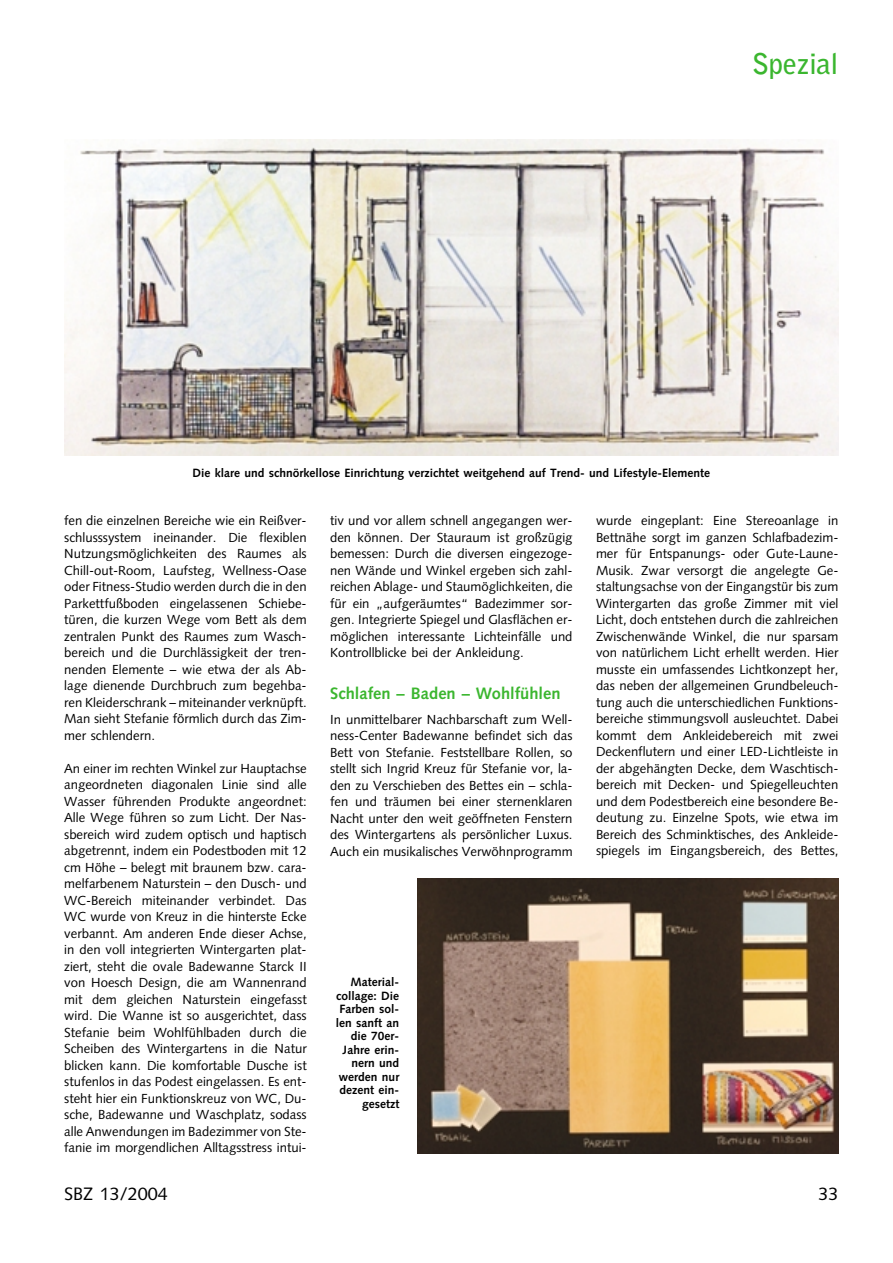
<style>
.page{position:relative;width:893px;height:1263px;background:#fff}
.page>*{position:absolute;margin:0;border:0;box-sizing:border-box;transform-origin:0 0}
.t1{font:700 28.5px "Bell Gothic";letter-spacing:-.01em;color:#3bb62f}
.t2{font:18px "Syntax";color:#000}
.t3{font:700 16.5px "Syntax";color:#3bb62f}
.t4{font:13.2px/16.5px "Syntax";color:#000;text-align:justify}
.t5{font:700 12px/13.5px "Syntax";color:#000;text-align:right}
</style>
<div class="page">
<img style="left:64px;top:139px;width:774px;height:317px">
<img style="left:417px;top:878px;width:421px;height:275px">
<h1 class="t1" style="left:751px;top:53px;width:88px">Spezial</h1>
<p class="t5" style="left:192px;top:468px;width:519px">Die klare und schnörkellose Einrichtung verzichtet weitgehend auf Trend- und Lifestyle-Elemente</p>
<p class="t4" style="left:64px;top:514px;width:244px">fen die einzelnen Bereiche wie ein Reißver&shy;schlusssystem ineinander. Die flexiblen Nutzungsmöglichkeiten des Raumes als Chill-out-Room, Laufsteg, Wellness-Oase oder Fitness-Studio werden durch die in den Parkettfußboden eingelassenen Schiebe&shy;türen, die kurzen Wege vom Bett als dem zentralen Punkt des Raumes zum Wasch&shy;bereich und die Durchlässigkeit der tren&shy;nenden Elemente – wie etwa der als Ab&shy;lage dienende Durchbruch zum begehba&shy;ren Kleiderschrank – miteinander verknüpft.<br>Man sieht Stefanie förmlich durch das Zim&shy;mer schlendern.</p>
<p class="t4" style="left:64px;top:761px;width:244px">An einer im rechten Winkel zur Hauptachse angeordneten diagonalen Linie sind alle Wasser führenden Produkte angeordnet:<br>Alle Wege führen so zum Licht. Der Nas&shy;sbereich wird zudem optisch und haptisch abgetrennt, indem ein Podestboden mit 12 cm Höhe – belegt mit braunem bzw. cara&shy;melfarbenem Naturstein – den Dusch- und WC-Bereich miteinander verbindet. Das WC wurde von Kreuz in die hinterste Ecke verbannt. Am anderen Ende dieser Achse, in den voll integrierten Wintergarten plat&shy;ziert, steht die ovale Badewanne Starck II von Hoesch Design, die am Wannenrand mit dem gleichen Naturstein eingefasst wird. Die Wanne ist so ausgerichtet, dass Stefanie beim Wohlfühlbaden durch die Scheiben des Wintergartens in die Natur blicken kann. Die komfortable Dusche ist stufenlos in das Podest eingelassen. Es ent&shy;steht hier ein Funktionskreuz von WC, Du&shy;sche, Badewanne und Waschplatz, sodass alle Anwendungen im Badezimmer von Ste&shy;fanie im morgendlichen Alltagsstress intui-</p>
<p class="t4" style="left:330px;top:514px;width:244px">tiv und vor allem schnell angegangen wer&shy;den können. Der Stauraum ist großzügig bemessen: Durch die diversen eingezoge&shy;nen Wände und Winkel ergeben sich zahl&shy;reichen Ablage- und Staumöglichkeiten, die für ein „aufgeräumtes“ Badezimmer sor&shy;gen. Integrierte Spiegel und Glasflächen er&shy;möglichen interessante Lichteinfälle und Kontrollblicke bei der Ankleidung.</p>
<p class="t3" style="left:330px;top:686px;width:232px">Schlafen – Baden – Wohlfühlen</p>
<p class="t4" style="left:330px;top:712px;width:244px">In unmittelbarer Nachbarschaft zum Well&shy;ness-Center Badewanne befindet sich das Bett von Stefanie. Feststellbare Rollen, so stellt sich Ingrid Kreuz für Stefanie vor, la&shy;den zu Verschieben des Bettes ein – schla&shy;fen und träumen bei einer sternenklaren Nacht unter den weit geöffneten Fenstern des Wintergartens als persönlicher Luxus.<br>Auch ein musikalisches Verwöhnprogramm</p>
<p class="t5" style="left:336px;top:976px;width:65px">Material&shy;collage: Die<br>Farben sol&shy;len sanft an die 70er-<br>Jahre erin&shy;nern und werden nur dezent ein&shy;gesetzt</p>
<p class="t4" style="left:596px;top:514px;width:244px">wurde eingeplant: Eine Stereoanlage in Bettnähe sorgt im ganzen Schlafbadezim&shy;mer für Entspanungs- oder Gute-Laune-Musik. Zwar versorgt die angelegte Ge&shy;staltungsachse von der Eingangstür bis zum Wintergarten das große Zimmer mit viel Licht, doch entstehen durch die zahlreichen Zwischenwände Winkel, die nur sparsam von natürlichem Licht erhellt werden. Hier musste ein umfassendes Lichtkonzept her, das neben der allgemeinen Grundbeleuch&shy;tung auch die unterschiedlichen Funktions&shy;bereiche stimmungsvoll ausleuchtet. Dabei kommt dem Ankleidebereich mit zwei Deckenflutern und einer LED-Lichtleiste in der abgehängten Decke, dem Waschtisch&shy;bereich mit Decken- und Spiegelleuchten und dem Podestbereich eine besondere Be&shy;deutung zu. Einzelne Spots, wie etwa im Bereich des Schminktisches, des Ankleide&shy;spiegels im Eingangsbereich, des Bettes,</p>
<h2 class="t2" style="left:64px;top:1186px;width:105px">SBZ 13/2004</h2>
<h2 class="t2" style="left:818px;top:1186px;width:22px">33</h2>
</div>
